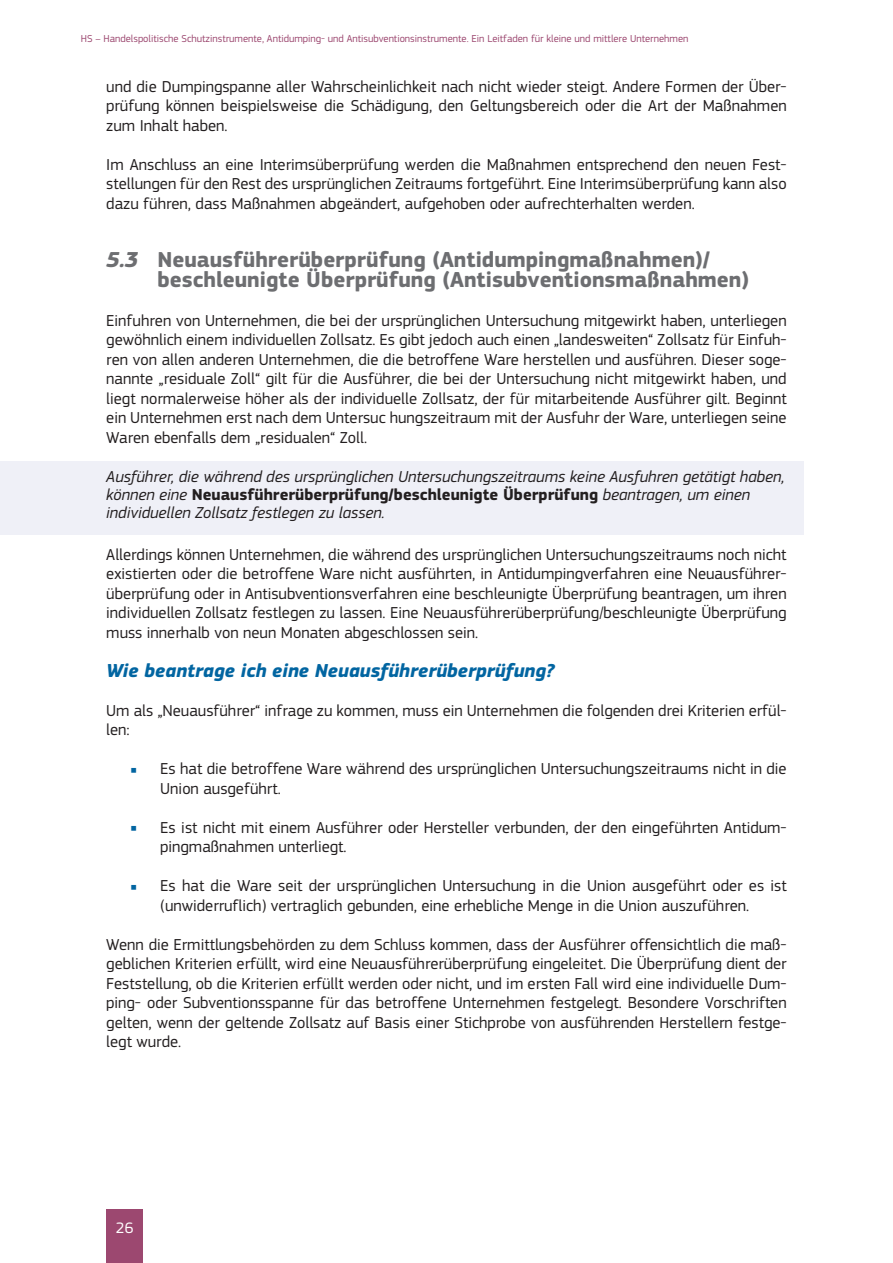
<style>
.page{position:relative;width:893px;height:1263px;background:#fff}
.page>*{position:absolute;margin:0;border:0;box-sizing:border-box;transform-origin:0 0}
.t1{font:700 22.5px/19.5px "EC Square Sans Pro";color:#6d6e71}
.title_3{font:italic 700 19.5px "EC Square Sans Pro";color:#0265a1}
.body{font:16.5px/19.5px "EC Square Sans Pro";color:#231f20;text-align:justify}
.box_solo_left{font:italic 16.5px/18px "EC Square Sans Pro";color:#231f20}
.t2{font:15.75px "EC Square Sans Pro";color:#fff}
.t3{font:10.5px "EC Square Sans Pro";color:#9c4870}
.s1{font-style:italic}
.s2{font-weight:700;font-style:normal}
.s3{font-size:7.5px;color:#0265a1}
</style>
<div class="page">
<div style="left:106px;top:1209px;width:37px;height:54px;background:#9c4870"></div>
<div style="left:0;top:461px;width:804px;height:74px;background:#eff0f7"></div>
<p class="t3" style="left:81px;top:32px;width:609px">HS – Handelspolitische Schutzinstrumente, Antidumping- und Antisubventionsinstrumente. Ein Leitfaden für kleine und mittlere Unternehmen</p>
<p class="body" style="left:106px;top:77px;width:682px">und die Dumpingspanne aller Wahrscheinlichkeit nach nicht wieder steigt. Andere Formen der Über&shy;prüfung können beispielsweise die Schädigung, den Geltungsbereich oder die Art der Maßnahmen zum Inhalt haben.</p>
<p class="body" style="left:106px;top:155px;width:682px">Im Anschluss an eine Interimsüberprüfung werden die Maßnahmen entsprechend den neuen Fest&shy;stellungen für den Rest des ursprünglichen Zeitraums fortgeführt. Eine Interimsüberprüfung kann also dazu führen, dass Maßnahmen abgeändert, aufgehoben oder aufrechterhalten werden.</p>
<p class="t1" style="left:157px;top:251px;width:593px;text-indent:-51px"><span class="s1">5.3</span> Neuausführerüberprüfung (Antidumpingmaßnahmen)/ beschleunigte Überprüfung (Antisubventionsmaßnahmen)</p>
<p class="body" style="left:106px;top:311px;width:682px">Einfuhren von Unternehmen, die bei der ursprünglichen Untersuchung mitgewirkt haben, unterliegen gewöhnlich einem individuellen Zollsatz. Es gibt jedoch auch einen „landesweiten“ Zollsatz für Einfuh&shy;ren von allen anderen Unternehmen, die die betroffene Ware herstellen und ausführen. Dieser soge&shy;nannte „residuale Zoll“ gilt für die Ausführer, die bei der Untersuchung nicht mitgewirkt haben, und liegt normalerweise höher als der individuelle Zollsatz, der für mitarbeitende Ausführer gilt. Beginnt ein Unternehmen erst nach dem Untersuc hungszeitraum mit der Ausfuhr der Ware, unterliegen seine Waren ebenfalls dem „residualen“ Zoll.</p>
<p class="box_solo_left" style="left:106px;top:468px;width:680px">Ausführer, die während des ursprünglichen Untersuchungszeitraums keine Ausfuhren getätigt haben, können eine <span class="s2">Neuausführerüberprüfung/beschleunigte Überprüfung</span> beantragen, um einen individuellen Zollsatz festlegen zu lassen.</p>
<p class="body" style="left:106px;top:545px;width:682px">Allerdings können Unternehmen, die während des ursprünglichen Untersuchungszeitraums noch nicht existierten oder die betroffene Ware nicht ausführten, in Antidumpingverfahren eine Neuausführer&shy;überprüfung oder in Antisubventionsverfahren eine beschleunigte Überprüfung beantragen, um ihren individuellen Zollsatz festlegen zu lassen. Eine Neuausführerüberprüfung/beschleunigte Überprüfung muss innerhalb von neun Monaten abgeschlossen sein.</p>
<p class="title_3" style="left:106px;top:659px;width:450px">Wie beantrage ich eine Neuausführerüberprüfung?</p>
<p class="body" style="left:106px;top:701px;width:682px">Um als „Neuausführer“ infrage zu kommen, muss ein Unternehmen die folgenden drei Kriterien erfül&shy;len:</p>
<p class="body" style="left:160px;top:759px;width:628px;text-indent:-30px"><span class="s3">■</span> Es hat die betroffene Ware während des ursprünglichen Untersuchungszeitraums nicht in die<br>Union ausgeführt.</p>
<p class="body" style="left:160px;top:818px;width:628px;text-indent:-30px"><span class="s3">■</span> Es ist nicht mit einem Ausführer oder Hersteller verbunden, der den eingeführten Antidum&shy;pingmaßnahmen unterliegt.</p>
<p class="body" style="left:131px;top:876px;width:658px;text-align:center"><span class="s3">■</span> Es hat die Ware seit der ursprünglichen Untersuchung in die Union ausgeführt oder es ist (unwiderruflich) vertraglich gebunden, eine erhebliche Menge in die Union auszuführen.</p>
<p class="body" style="left:106px;top:935px;width:682px">Wenn die Ermittlungsbehörden zu dem Schluss kommen, dass der Ausführer offensichtlich die maß&shy;geblichen Kriterien erfüllt, wird eine Neuausführerüberprüfung eingeleitet. Die Überprüfung dient der Feststellung, ob die Kriterien erfüllt werden oder nicht, und im ersten Fall wird eine individuelle Dum&shy;ping- oder Subventionsspanne für das betroffene Unternehmen festgelegt. Besondere Vorschriften gelten, wenn der geltende Zollsatz auf Basis einer Stichprobe von ausführenden Herstellern festge&shy;legt wurde.</p>
<p class="t2" style="left:116px;top:1219px;width:19px">26</p>
</div>
